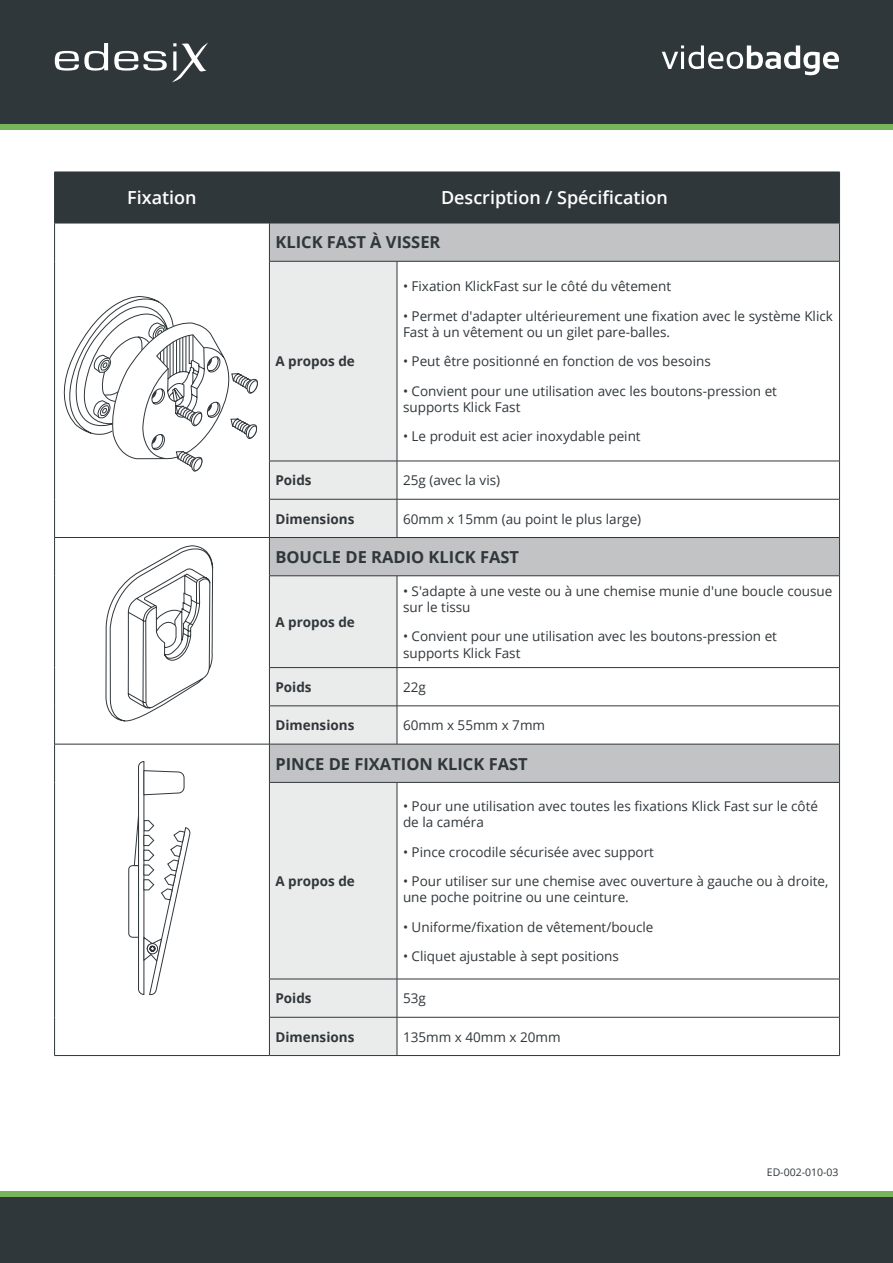
<style>
.page{position:relative;width:893px;height:1263px;background:#fff}
.page>*{position:absolute;margin:0;border:0;box-sizing:border-box;transform-origin:0 0}
.FontAwesome_Close{font:600 18px "Open Sans";color:#fff}
.t1{font:700 16.5px "Open Sans";color:#30373b}
.Dark_Bullets{font:13.5px/16.5px "Open Sans";color:#30373b}
.Body{font:700 13.5px "Open Sans";color:#30373b}
.t2{font:10.5px "Open Sans";color:#30373b}
</style>
<div class="page">
<div style="left:0;top:0;width:893px;height:130px;background:linear-gradient(to right,#78b45c,#78b45c)"></div>
<div style="left:0;top:0;width:893px;height:123px;background:#30373b"></div>
<hr style="left:892px;top:0;width:1px;height:130px;background:#78b45c">
<hr style="left:892px;top:0;width:1px;height:123px;background:#30373b">
<div style="left:0;top:1191px;width:893px;height:72px;background:#78b45c"></div>
<div style="left:0;top:1197px;width:893px;height:66px;background:#30373b"></div>
<svg style="left:55px;top:43px;width:53px;height:28px"></svg>
<svg style="left:114px;top:42px;width:94px;height:40px"></svg>
<svg style="left:662px;top:45px;width:177px;height:30px"></svg>
<div style="left:55px;top:173px;width:784px;height:50px;background:#30373b"></div>
<svg style="left:270px;top:224px;width:569px;height:558px"></svg>
<svg style="left:270px;top:262px;width:127px;height:793px;background:#e4e5e6"></svg>
<hr style="left:839px;top:172px;width:1px;height:51px;background:#30373b">
<hr style="left:839px;top:223px;width:1px;height:38px;background:#30373b">
<hr style="left:839px;top:538px;width:1px;height:38px;background:#30373b">
<hr style="left:839px;top:744px;width:1px;height:38px;background:#30373b">
<hr style="left:54px;top:1055px;width:215px;height:1px;background:#30373b">
<hr style="left:54px;top:172px;width:1px;height:51px;background:#30373b">
<hr style="left:54px;top:172px;width:215px;height:1px;background:#30373b">
<hr style="left:54px;top:223px;width:215px;height:1px;background:#30373b">
<hr style="left:269px;top:172px;width:128px;height:1px;background:#30373b">
<hr style="left:397px;top:172px;width:443px;height:1px;background:#30373b">
<hr style="left:269px;top:223px;width:128px;height:1px;background:#30373b">
<hr style="left:397px;top:223px;width:443px;height:1px;background:#30373b">
<hr style="left:269px;top:261px;width:128px;height:1px;background:#30373b">
<hr style="left:269px;top:537px;width:128px;height:1px;background:#30373b">
<hr style="left:397px;top:537px;width:443px;height:1px;background:#30373b">
<hr style="left:269px;top:575px;width:128px;height:1px;background:#30373b">
<hr style="left:269px;top:744px;width:128px;height:1px;background:#30373b">
<hr style="left:397px;top:744px;width:443px;height:1px;background:#30373b">
<hr style="left:269px;top:782px;width:128px;height:1px;background:#30373b">
<hr style="left:269px;top:1055px;width:128px;height:1px;background:#30373b">
<hr style="left:269px;top:172px;width:1px;height:51px;background:#30373b">
<hr style="left:54px;top:223px;width:1px;height:38px;background:#30373b">
<hr style="left:54px;top:261px;width:1px;height:200px;background:#30373b">
<hr style="left:54px;top:461px;width:1px;height:38px;background:#30373b">
<hr style="left:54px;top:499px;width:1px;height:38px;background:#30373b">
<hr style="left:269px;top:223px;width:1px;height:38px;background:#30373b">
<hr style="left:269px;top:261px;width:1px;height:200px;background:#30373b">
<hr style="left:397px;top:261px;width:1px;height:200px;background:#30373b">
<hr style="left:397px;top:261px;width:443px;height:1px;background:#30373b">
<hr style="left:839px;top:261px;width:1px;height:200px;background:#30373b">
<hr style="left:269px;top:461px;width:1px;height:38px;background:#30373b">
<hr style="left:269px;top:461px;width:128px;height:1px;background:#30373b">
<hr style="left:397px;top:461px;width:1px;height:38px;background:#30373b">
<hr style="left:397px;top:461px;width:443px;height:1px;background:#30373b">
<hr style="left:839px;top:461px;width:1px;height:38px;background:#30373b">
<hr style="left:269px;top:499px;width:1px;height:38px;background:#30373b">
<hr style="left:269px;top:499px;width:128px;height:1px;background:#30373b">
<hr style="left:397px;top:499px;width:1px;height:38px;background:#30373b">
<hr style="left:397px;top:499px;width:443px;height:1px;background:#30373b">
<hr style="left:839px;top:499px;width:1px;height:38px;background:#30373b">
<hr style="left:54px;top:538px;width:1px;height:38px;background:#30373b">
<hr style="left:54px;top:576px;width:1px;height:92px;background:#30373b">
<hr style="left:54px;top:668px;width:1px;height:38px;background:#30373b">
<hr style="left:54px;top:706px;width:1px;height:38px;background:#30373b">
<hr style="left:54px;top:537px;width:215px;height:1px;background:#30373b">
<hr style="left:269px;top:538px;width:1px;height:38px;background:#30373b">
<hr style="left:269px;top:576px;width:1px;height:91px;background:#30373b">
<hr style="left:397px;top:576px;width:1px;height:91px;background:#30373b">
<hr style="left:397px;top:575px;width:443px;height:1px;background:#30373b">
<hr style="left:839px;top:576px;width:1px;height:91px;background:#30373b">
<hr style="left:269px;top:668px;width:1px;height:38px;background:#30373b">
<hr style="left:269px;top:667px;width:128px;height:1px;background:#30373b">
<hr style="left:397px;top:668px;width:1px;height:38px;background:#30373b">
<hr style="left:397px;top:667px;width:443px;height:1px;background:#30373b">
<hr style="left:839px;top:668px;width:1px;height:38px;background:#30373b">
<hr style="left:269px;top:706px;width:1px;height:38px;background:#30373b">
<hr style="left:269px;top:706px;width:128px;height:1px;background:#30373b">
<hr style="left:397px;top:706px;width:1px;height:38px;background:#30373b">
<hr style="left:397px;top:706px;width:443px;height:1px;background:#30373b">
<hr style="left:839px;top:706px;width:1px;height:38px;background:#30373b">
<hr style="left:54px;top:744px;width:1px;height:38px;background:#30373b">
<hr style="left:54px;top:782px;width:1px;height:197px;background:#30373b">
<hr style="left:54px;top:979px;width:1px;height:38px;background:#30373b">
<hr style="left:54px;top:1017px;width:1px;height:38px;background:#30373b">
<hr style="left:54px;top:744px;width:215px;height:1px;background:#30373b">
<hr style="left:269px;top:744px;width:1px;height:38px;background:#30373b">
<hr style="left:269px;top:782px;width:1px;height:197px;background:#30373b">
<hr style="left:397px;top:782px;width:1px;height:197px;background:#30373b">
<hr style="left:397px;top:782px;width:443px;height:1px;background:#30373b">
<hr style="left:839px;top:782px;width:1px;height:197px;background:#30373b">
<hr style="left:269px;top:979px;width:1px;height:38px;background:#30373b">
<hr style="left:269px;top:979px;width:128px;height:1px;background:#30373b">
<hr style="left:397px;top:979px;width:1px;height:38px;background:#30373b">
<hr style="left:397px;top:979px;width:443px;height:1px;background:#30373b">
<hr style="left:839px;top:979px;width:1px;height:38px;background:#30373b">
<hr style="left:269px;top:1017px;width:1px;height:38px;background:#30373b">
<hr style="left:269px;top:1017px;width:128px;height:1px;background:#30373b">
<hr style="left:397px;top:1017px;width:1px;height:38px;background:#30373b">
<hr style="left:397px;top:1017px;width:443px;height:1px;background:#30373b">
<hr style="left:839px;top:1017px;width:1px;height:38px;background:#30373b">
<hr style="left:397px;top:1055px;width:443px;height:1px;background:#30373b">
<svg style="left:105px;top:545px;width:109px;height:451px"></svg>
<svg style="left:54px;top:290px;width:204px;height:182px"></svg>
<svg style="left:128px;top:761px;width:63px;height:234px"></svg>
<p class="FontAwesome_Close" style="left:127px;top:185px;width:71px">Fixation</p>
<p class="FontAwesome_Close" style="left:441px;top:185px;width:228px">Description / Spécification</p>
<h1 class="t1" style="left:275px;top:231px;width:167px">KLICK FAST À VISSER</h1>
<p class="Body" style="left:275px;top:352px;width:81px">A propos de</p>
<p class="Dark_Bullets" style="left:403px;top:278px;width:270px">• Fixation KlickFast sur le côté du vêtement</p>
<p class="Dark_Bullets" style="left:403px;top:307px;width:431px">• Permet d'adapter ultérieurement une fixation avec le système Klick<br>Fast à un vêtement ou un gilet pare-balles.</p>
<p class="Dark_Bullets" style="left:403px;top:353px;width:309px">• Peut être positionné en fonction de vos besoins</p>
<p class="Dark_Bullets" style="left:403px;top:382px;width:376px">• Convient pour une utilisation avec les boutons-pression et supports Klick Fast</p>
<p class="Dark_Bullets" style="left:403px;top:428px;width:239px">• Le produit est acier inoxydable peint</p>
<p class="Body" style="left:275px;top:471px;width:38px">Poids</p>
<p class="Dark_Bullets" style="left:403px;top:472px;width:99px">25g (avec la vis)</p>
<p class="Body" style="left:275px;top:509px;width:80px">Dimensions</p>
<p class="Dark_Bullets" style="left:403px;top:510px;width:240px">60mm x 15mm (au point le plus large)</p>
<h1 class="t1" style="left:275px;top:545px;width:245px">BOUCLE DE RADIO KLICK FAST</h1>
<p class="Body" style="left:275px;top:612px;width:81px">A propos de</p>
<p class="Dark_Bullets" style="left:403px;top:582px;width:431px">• S'adapte à une veste ou à une chemise munie d'une boucle cousue sur le tissu</p>
<p class="Dark_Bullets" style="left:403px;top:628px;width:376px">• Convient pour une utilisation avec les boutons-pression et supports Klick Fast</p>
<p class="Body" style="left:275px;top:677px;width:38px">Poids</p>
<p class="Dark_Bullets" style="left:403px;top:678px;width:24px">22g</p>
<p class="Body" style="left:275px;top:716px;width:80px">Dimensions</p>
<p class="Dark_Bullets" style="left:403px;top:717px;width:144px">60mm x 55mm x 7mm</p>
<h1 class="t1" style="left:275px;top:752px;width:254px">PINCE DE FIXATION KLICK FAST</h1>
<p class="Body" style="left:275px;top:871px;width:81px">A propos de</p>
<p class="Dark_Bullets" style="left:403px;top:797px;width:417px">• Pour une utilisation avec toutes les fixations Klick Fast sur le côté de la caméra</p>
<p class="Dark_Bullets" style="left:403px;top:843px;width:253px">• Pince crocodile sécurisée avec support</p>
<p class="Dark_Bullets" style="left:403px;top:872px;width:427px">• Pour utiliser sur une chemise avec ouverture à gauche ou à droite, une poche poitrine ou une ceinture.</p>
<p class="Dark_Bullets" style="left:403px;top:918px;width:252px">• Uniforme/fixation de vêtement/boucle</p>
<p class="Dark_Bullets" style="left:403px;top:947px;width:217px">• Cliquet ajustable à sept positions</p>
<p class="Body" style="left:275px;top:989px;width:38px">Poids</p>
<p class="Dark_Bullets" style="left:403px;top:990px;width:24px">53g</p>
<p class="Body" style="left:275px;top:1027px;width:80px">Dimensions</p>
<p class="Dark_Bullets" style="left:403px;top:1028px;width:159px">135mm x 40mm x 20mm</p>
<p class="t2" style="left:767px;top:1165px;width:73px">ED-002-010-03</p>
</div>
